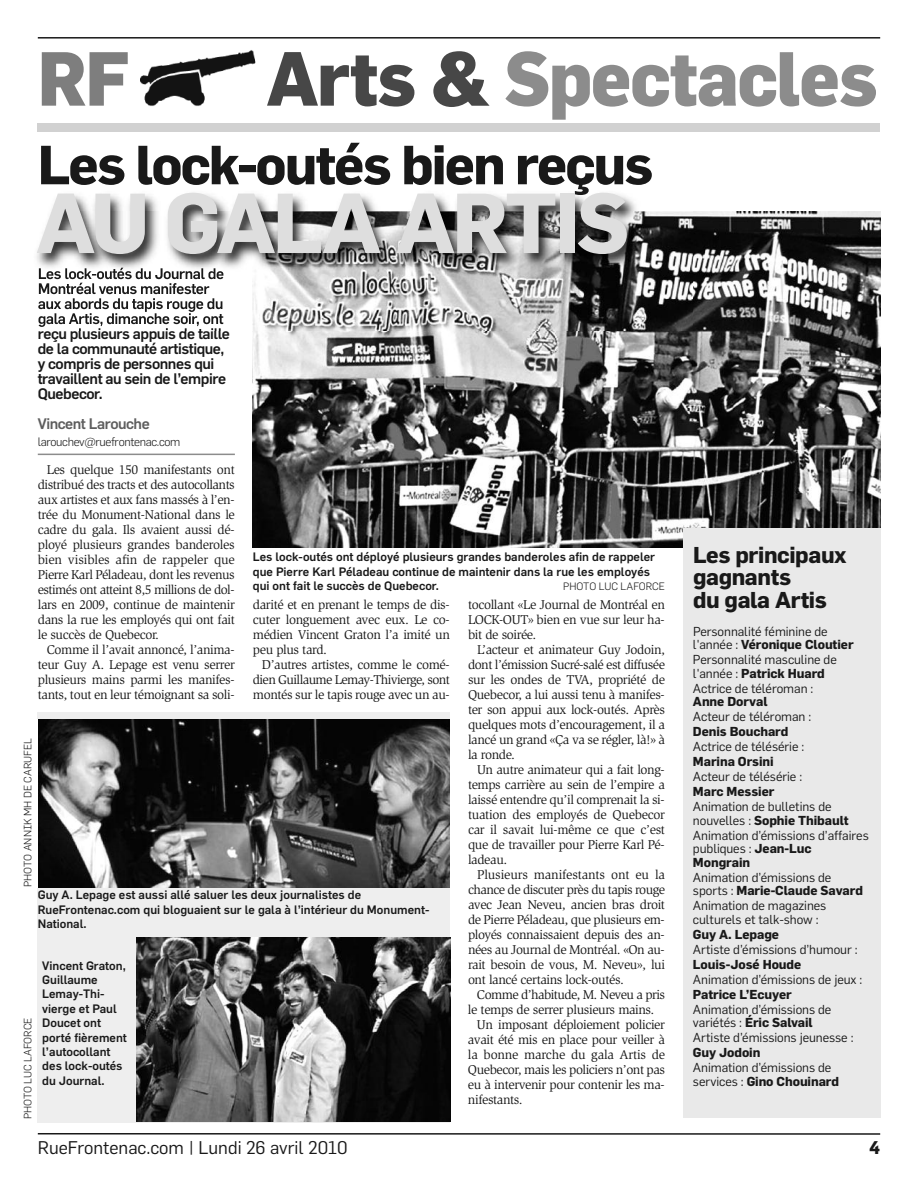
<style>
.page{position:relative;width:918px;height:1188px;background:#fff}
.page>*{position:absolute;margin:0;border:0;box-sizing:border-box;transform-origin:0 0}
.t1{font:700 83.25px "Flama";letter-spacing:-.035em;color:#dedede}
.t2{font:800 75px "Flama";letter-spacing:-.02em;color:#8c8c8c;scale:.95 1}
.t3{font:800 75px "Flama";color:#7e7e7e;scale:.95 1}
.t4{font:700 54px "Flama";letter-spacing:-.035em;color:#191919}
.t5{font:700 22.5px/22.5px "Flama";letter-spacing:-.015em;color:#191919}
.t6{font:18px "Flama";color:#191919}
.t7{font:700 18px "Flama";color:#191919}
.t8{font:500 15px/15px "Flama";letter-spacing:-.03em;color:#191919}
.t9{font:500 15px "Flama";letter-spacing:-.03em;color:#5e5e5e}
.t10{font:13.2px/15px "Slimbach Std";letter-spacing:-.03em;color:#191919;text-align:justify}
.t11{font:12.75px/13.5px "Flama";letter-spacing:-.005em;color:#191919}
.t12{font:700 12.75px "Flama";letter-spacing:-.005em;color:#191919}
.t13{font:500 12px/14.4px "Flama";color:#191919}
.t14{font:300 12px "Flama";letter-spacing:-.03em;color:#191919}
.t15{font:300 10.5px "Flama";color:#191919}
.s1{color:#474747}
.s2{font-weight:700}
</style>
<div class="page">
<hr style="left:38px;top:454px;width:197px;height:1px;background:#8c8c8c">
<div style="left:38px;top:712px;width:412px;height:411px;background:#eee"></div>
<hr style="left:38px;top:1133px;width:842px;height:2px;background:#191919">
<img style="left:141px;top:50px;width:115px;height:56px">
<hr style="left:38px;top:37px;width:842px;height:2px;background:#191919">
<div style="left:38px;top:123px;width:842px;height:9px;background:#d1d1d1"></div>
<img style="left:253px;top:212px;width:627px;height:335px">
<div style="left:683px;top:529px;width:197px;height:589px;background:#e9e9e9"></div>
<img style="left:39px;top:719px;width:411px;height:169px">
<img style="left:137px;top:938px;width:313px;height:183px">
<img style="left:36px;top:173px;width:656px;height:157px">
<img style="left:39px;top:268px;width:124px;height:11px">
<img style="left:39px;top:283px;width:121px;height:11px">
<img style="left:38px;top:298px;width:106px;height:11px">
<img style="left:38px;top:313px;width:100px;height:14px">
<img style="left:78px;top:328px;width:62px;height:2px">
<img style="left:41px;top:173px;width:432px;height:12px">
<h2 class="t3" style="left:38px;top:44px;width:98px">RF</h2>
<h2 class="t2" style="left:266px;top:44px;width:645px"><span class="s1">Arts &amp;</span> Spectacles</h2>
<h3 class="t4" style="left:38px;top:140px;width:617px">Les lock-outés bien reçus</h3>
<h1 class="t1" style="left:36px;top:184px;width:595px">AU GALA ARTIS</h1>
<p class="t8" style="left:38px;top:327px;width:194px">reçu plusieurs appuis de taille de la communauté artistique, y compris de personnes qui travaillent au sein de l’empire<br>Quebecor.</p>
<p class="t9" style="left:38px;top:417px;width:114px">Vincent Larouche</p>
<p class="t14" style="left:38px;top:436px;width:144px">larouchev@ruefrontenac.com</p>
<p class="t10" style="left:38px;top:463px;width:199px;text-indent:9px">Les quelque 150 manifestants ont distribué des tracts et des autocollants aux artistes et aux fans massés à l’en&shy;trée du Monument-National dans le cadre du gala. Ils avaient aussi dé&shy;ployé plusieurs grandes banderoles bien visibles afin de rappeler que Pierre Karl Péladeau, dont les revenus estimés ont atteint 8,5 millions de dol&shy;lars en 2009, continue de maintenir dans la rue les employés qui ont fait le succès de Quebecor.</p>
<p class="t10" style="left:38px;top:643px;width:199px;text-indent:9px">Comme il l’avait annoncé, l’anima&shy;teur Guy A. Lepage est venu serrer plusieurs mains parmi les manifes&shy;tants, tout en leur témoignant sa soli-</p>
<p class="t13" style="left:253px;top:550px;width:404px">Les lock-outés ont déployé plusieurs grandes banderoles afin de rappeler que Pierre Karl Péladeau continue de maintenir dans la rue les employés qui ont fait le succès de Quebecor.</p>
<p class="t15" style="left:563px;top:582px;width:103px">PHOTO LUC LAFORCE</p>
<p class="t10" style="left:253px;top:598px;width:199px">darité et en prenant le temps de dis&shy;cuter longuement avec eux. Le co&shy;médien Vincent Graton l’a imité un peu plus tard.</p>
<p class="t10" style="left:253px;top:658px;width:199px;text-indent:9px">D’autres artistes, comme le comé&shy;dien Guillaume Lemay-Thivierge, sont montés sur le tapis rouge avec un au-</p>
<p class="t10" style="left:468px;top:598px;width:199px">tocollant «Le Journal de Montréal en LOCK-OUT» bien en vue sur leur ha&shy;bit de soirée.</p>
<p class="t10" style="left:468px;top:643px;width:199px;text-indent:9px">L’acteur et animateur Guy Jodoin, dont l’émission Sucré-salé est diffusée sur les ondes de TVA, propriété de Quebecor, a lui aussi tenu à manifes&shy;ter son appui aux lock-outés. Après quelques mots d’encouragement, il a lancé un grand «Ça va se régler, là!» à la ronde.</p>
<p class="t10" style="left:468px;top:763px;width:199px;text-indent:9px">Un autre animateur qui a fait long&shy;temps carrière au sein de l’empire a laissé entendre qu’il comprenait la si&shy;tuation des employés de Quebecor car il savait lui-même ce que c’est que de travailler pour Pierre Karl Pé&shy;ladeau.</p>
<p class="t10" style="left:468px;top:868px;width:199px;text-indent:9px">Plusieurs manifestants ont eu la chance de discuter près du tapis rouge avec Jean Neveu, ancien bras droit de Pierre Péladeau, que plusieurs em&shy;ployés connaissaient depuis des an&shy;nées au Journal de Montréal. «On au&shy;rait besoin de vous, M. Neveu», lui ont lancé certains lock-outés.</p>
<p class="t10" style="left:477px;top:988px;width:190px">Comme d’habitude, M. Neveu a pris</p>
<p class="t10" style="left:468px;top:1003px;width:188px">le temps de serrer plusieurs mains.</p>
<p class="t10" style="left:477px;top:1018px;width:190px">Un imposant déploiement policier</p>
<p class="t10" style="left:468px;top:1033px;width:199px">avait été mis en place pour veiller à</p>
<p class="t10" style="left:468px;top:1048px;width:199px">la bonne marche du gala Artis de</p>
<p class="t10" style="left:468px;top:1063px;width:199px">Quebecor, mais les policiers n’ont pas</p>
<p class="t10" style="left:468px;top:1078px;width:198px">eu à intervenir pour contenir les ma-</p>
<p class="t10" style="left:468px;top:1093px;width:56px">nifestants.</p>
<p class="t15" style="left:23px;top:887px;width:151px;rotate:-90deg">PHOTO ANNIK MH DE CARUFEL</p>
<p class="t13" style="left:38px;top:888px;width:393px">Guy A. Lepage est aussi allé saluer les deux journalistes de<br>RueFrontenac.com qui bloguaient sur le gala à l’intérieur du Monument-<br>National.</p>
<p class="t13" style="left:42px;top:959px;width:86px">Vincent Graton,<br>Guillaume<br>Lemay-Thi&shy;vierge et Paul<br>Doucet ont porté fièrement l’autocollant des lock-outés du Journal.</p>
<p class="t15" style="left:23px;top:1119px;width:103px;rotate:-90deg">PHOTO LUC LAFORCE</p>
<h3 class="t5" style="left:693px;top:544px;width:155px">Les principaux gagnants<br>du gala Artis</h3>
<p class="t11" style="left:693px;top:625px;width:162px">Personnalité féminine de l'année : <span class="s2">Véronique Cloutier</span></p>
<p class="t11" style="left:693px;top:653px;width:145px">Personnalité masculine de l'année : <span class="s2">Patrick Huard</span></p>
<p class="t11" style="left:693px;top:682px;width:122px">Actrice de téléroman :</p>
<p class="t12" style="left:693px;top:696px;width:76px">Anne Dorval</p>
<p class="t11" style="left:693px;top:710px;width:120px">Acteur de téléroman :</p>
<p class="t12" style="left:693px;top:726px;width:97px">Denis Bouchard</p>
<p class="t11" style="left:693px;top:740px;width:113px">Actrice de télésérie :</p>
<p class="t12" style="left:693px;top:756px;width:82px">Marina Orsini</p>
<p class="t11" style="left:693px;top:770px;width:111px">Acteur de télésérie :</p>
<p class="t12" style="left:693px;top:786px;width:83px">Marc Messier</p>
<p class="t11" style="left:693px;top:800px;width:157px">Animation de bulletins de nouvelles : <span class="s2">Sophie Thibault</span></p>
<p class="t11" style="left:693px;top:829px;width:177px">Animation d’émissions d’affaires publiques : <span class="s2">Jean-Luc<br>Mongrain</span></p>
<p class="t11" style="left:693px;top:871px;width:172px">Animation d’émissions de sports : <span class="s2">Marie-Claude Savard</span></p>
<p class="t11" style="left:693px;top:899px;width:135px">Animation de magazines culturels et talk-show :</p>
<p class="t12" style="left:693px;top:928px;width:88px">Guy A. Lepage</p>
<p class="t11" style="left:693px;top:943px;width:166px">Artiste d’émissions d’humour :</p>
<p class="t12" style="left:693px;top:958px;width:110px">Louis-José Houde</p>
<p class="t11" style="left:693px;top:973px;width:171px">Animation d’émissions de jeux :</p>
<p class="t12" style="left:693px;top:988px;width:100px">Patrice L’Ecuyer</p>
<p class="t11" style="left:693px;top:1003px;width:140px">Animation d’émissions de variétés : <span class="s2">Éric Salvail</span></p>
<p class="t11" style="left:693px;top:1031px;width:162px">Artiste d’émissions jeunesse :</p>
<p class="t12" style="left:693px;top:1047px;width:69px">Guy Jodoin</p>
<p class="t11" style="left:693px;top:1061px;width:148px">Animation d’émissions de services : <span class="s2">Gino Chouinard</span></p>
<h3 class="t6" style="left:38px;top:1139px;width:311px">RueFrontenac.com | Lundi 26 avril 2010</h3>
<h3 class="t7" style="left:869px;top:1140px;width:13px">4</h3>
</div>
